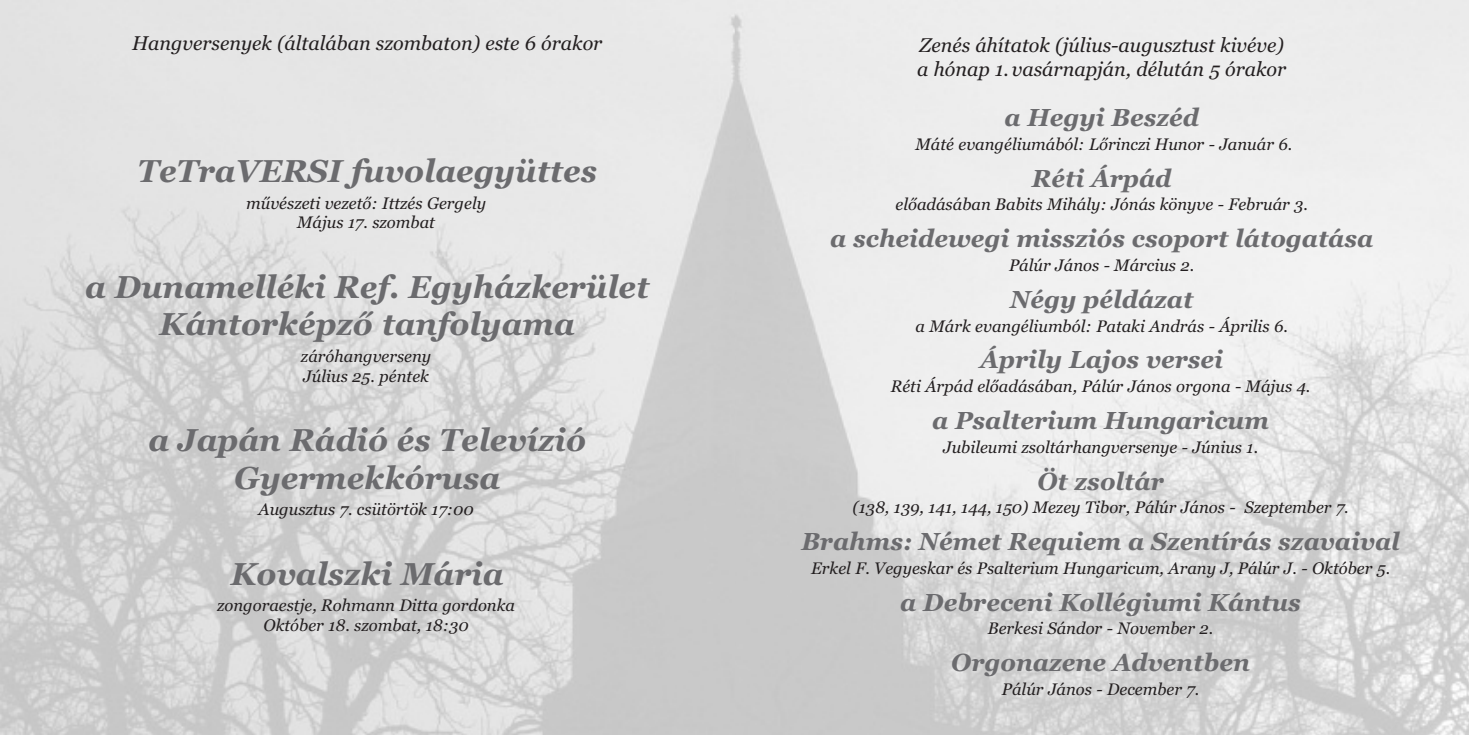
<style>
.page{position:relative;width:1469px;height:735px;background:#fff}
.page>*{position:absolute;margin:0;border:0;box-sizing:border-box;transform-origin:0 0}
.t1{font:italic 700 31.5px/37.8px "Georgia";color:#6b6b6e;text-align:center}
.t2{font:italic 700 24.5px "Georgia";color:#6b6b6e}
.t3{font:italic 19.78px/23.8px "Georgia";color:#231f20}
.t4{font:italic 16.62px/19.9px "Georgia";color:#231f20;text-align:center}
</style>
<div class="page">
<img style="left:0;top:0;width:1468px;height:734px">
<p class="t3" style="left:132px;top:31px;width:472px">Hangversenyek (általában szombaton) este 6 órakor</p>
<h1 class="t1" style="left:137px;top:152px;width:461px">TeTraVERSI fuvolaegyüttes</h1>
<p class="t4" style="left:246px;top:193px;width:241px">művészeti vezető: Ittzés Gergely<br>Május 17. szombat</p>
<h1 class="t1" style="left:85px;top:267px;width:565px">a Dunamelléki Ref. Egyházkerület<br>Kántorképző tanfolyama</h1>
<p class="t4" style="left:301px;top:346px;width:132px;text-align:left">záróhangverseny<br>Július 25. péntek</p>
<h1 class="t1" style="left:148px;top:421px;width:439px">a Japán Rádió és Televízió<br>Gyermekkórusa</h1>
<p class="t4" style="left:258px;top:499px;width:217px">Augusztus 7. csütörtök 17:00</p>
<h1 class="t1" style="left:231px;top:554px;width:274px">Kovalszki Mária</h1>
<p class="t4" style="left:217px;top:595px;width:299px">zongoraestje, Rohmann Ditta gordonka<br>Október 18. szombat, 18:30</p>
<p class="t3" style="left:917px;top:34px;width:371px">Zenés áhítatok (július-augusztust kivéve) a hónap 1. vasárnapján, délután 5 órakor</p>
<h2 class="t2" style="left:1004px;top:103px;width:196px">a Hegyi Beszéd</h2>
<p class="t4" style="left:915px;top:134px;width:378px">Máté evangéliumából: Lőrinczi Hunor - Január 6.</p>
<h2 class="t2" style="left:1032px;top:164px;width:141px">Réti Árpád</h2>
<p class="t4" style="left:895px;top:194px;width:414px">előadásában Babits Mihály: Jónás könyve - Február 3.</p>
<h2 class="t2" style="left:830px;top:224px;width:544px">a scheidewegi missziós csoport látogatása</h2>
<p class="t4" style="left:1009px;top:255px;width:187px">Pálúr János - Március 2.</p>
<h2 class="t2" style="left:1010px;top:285px;width:185px">Négy példázat</h2>
<p class="t4" style="left:915px;top:315px;width:374px">a Márk evangéliumból: Pataki András - Április 6.</p>
<h2 class="t2" style="left:980px;top:345px;width:244px">Áprily Lajos versei</h2>
<p class="t4" style="left:890px;top:376px;width:421px">Réti Árpád előadásában, Pálúr János orgona - Május 4.</p>
<h2 class="t2" style="left:932px;top:406px;width:338px">a Psalterium Hungaricum</h2>
<p class="t4" style="left:943px;top:436px;width:316px">Jubileumi zsoltárhangversenye - Június 1.</p>
<h2 class="t2" style="left:1037px;top:466px;width:128px">Öt zsoltár</h2>
<p class="t4" style="left:852px;top:497px;width:498px">(138, 139, 141, 144, 150) Mezey Tibor, Pálúr János - Szeptember 7.</p>
<h2 class="t2" style="left:801px;top:527px;width:600px">Brahms: Német Requiem a Szentírás szavaival</h2>
<p class="t4" style="left:811px;top:557px;width:580px">Erkel F. Vegyeskar és Psalterium Hungaricum, Arany J, Pálúr J. - Október 5.</p>
<h2 class="t2" style="left:900px;top:587px;width:402px">a Debreceni Kollégiumi Kántus</h2>
<p class="t4" style="left:987px;top:618px;width:227px">Berkesi Sándor - November 2.</p>
<h2 class="t2" style="left:951px;top:648px;width:300px">Orgonazene Adventben</h2>
<p class="t4" style="left:1001px;top:678px;width:199px">Pálúr János - December 7.</p>
</div>
